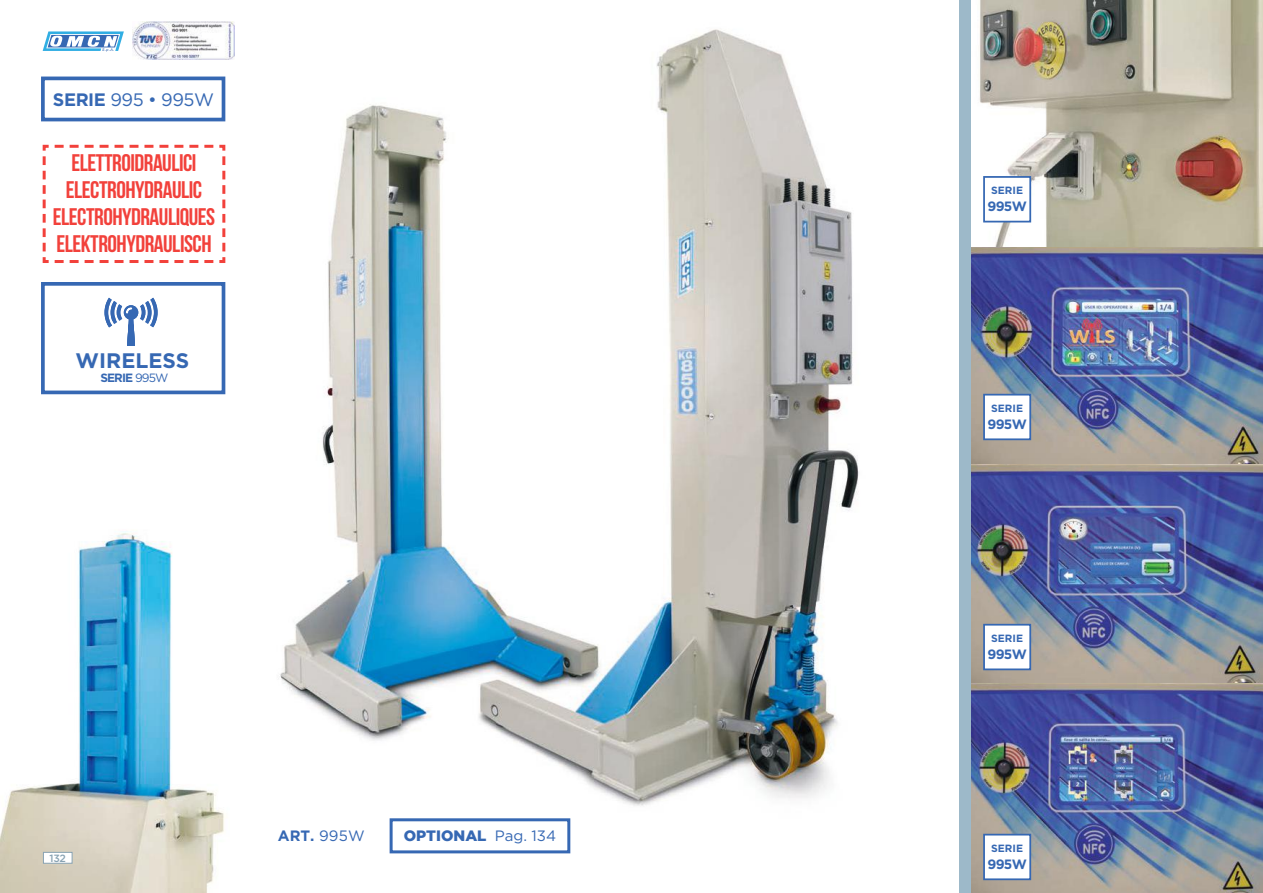
<style>
.page{position:relative;width:1263px;height:893px;background:#fff}
.page>*{position:absolute;margin:0;border:0;box-sizing:border-box;transform-origin:0 0}
.t1{font:24px/27px "Bebas Neue";letter-spacing:-.02em;color:#f2413b;text-align:center}
.t2{font:700 21px "Gotham";color:#3668b3}
.t3{font:18px "Gotham";letter-spacing:-.025em;color:#3668b3}
.t4{font:900 15px "Gotham";color:#3668b3}
.t5{font:700 15px "Gotham";color:#3668b3}
.t6{font:700 13.5px "Gotham";letter-spacing:-.05em;color:#3668b3}
.t7{font:700 12px "Gotham";color:#3668b3}
.t8{font:700 10.5px "Gotham";color:#3668b3}
.t9{font:500 10.5px "Gotham";color:#89a3b3}
.s1{font-weight:700}
.s2{font-weight:400}
</style>
<div class="page">
<img style="left:133px;top:21px;width:101px;height:38px">
<svg style="left:42px;top:31px;width:82px;height:21px"></svg>
<img style="left:971px;top:463px;width:292px;height:430px">
<img style="left:971px;top:246px;width:292px;height:217px">
<svg style="left:42px;top:144px;width:184px;height:119px"></svg>
<img style="left:280px;top:29px;width:579px;height:812px">
<div style="left:41px;top:77px;width:184px;height:44px;border:4px solid #3668b3"></div>
<div style="left:41px;top:282px;width:184px;height:112px;border:4px solid #3668b3"></div>
<svg style="left:104px;top:298px;width:54px;height:48px"></svg>
<img style="left:979px;top:0;width:284px;height:246px">
<div style="left:959px;top:0;width:12px;height:893px;background:#9db9c9"></div>
<div style="left:983px;top:176px;width:48px;height:46px;background:#fff;border:2px solid #3668b3"></div>
<div style="left:983px;top:394px;width:48px;height:46px;background:#fff;border:2px solid #3668b3"></div>
<div style="left:983px;top:624px;width:48px;height:46px;background:#fff;border:2px solid #3668b3"></div>
<div style="left:983px;top:834px;width:48px;height:46px;background:#fff;border:2px solid #3668b3"></div>
<img style="left:0;top:531px;width:225px;height:362px">
<div style="left:43px;top:852px;width:29px;height:11px;background:#fff;border:1px solid #89a3b3"></div>
<div style="left:390px;top:818px;width:180px;height:35px;border:3px solid #3668b3"></div>
<p class="t3" style="left:53px;top:89px;width:163px"><span class="s1">SERIE</span> 995 • 995W</p>
<p class="t1" style="left:53px;top:149px;width:164px">ELETTROIDRAULICI<br>ELECTROHYDRAULIC<br>ELECTROHYDRAULIQUES<br>ELEkTROHYDRAULISCH</p>
<p class="t2" style="left:76px;top:349px;width:115px">WIRELESS</p>
<p class="t7" style="left:100px;top:371px;width:70px">SERIE <span class="s2">995W</span></p>
<p class="t9" style="left:49px;top:852px;width:18px">132</p>
<p class="t5" style="left:278px;top:827px;width:88px">Art. <span class="s2">995W</span></p>
<p class="t4" style="left:404px;top:827px;width:154px">OPTIONAL <span class="s2">Pag. 134</span></p>
<p class="t8" style="left:991px;top:185px;width:33px">SERIE</p>
<p class="t6" style="left:987px;top:198px;width:41px">995W</p>
<p class="t8" style="left:991px;top:402px;width:33px">SERIE</p>
<p class="t6" style="left:987px;top:416px;width:41px">995W</p>
<p class="t8" style="left:991px;top:632px;width:33px">SERIE</p>
<p class="t6" style="left:987px;top:646px;width:41px">995W</p>
<p class="t8" style="left:991px;top:842px;width:33px">SERIE</p>
<p class="t6" style="left:987px;top:856px;width:41px">995W</p>
</div>
